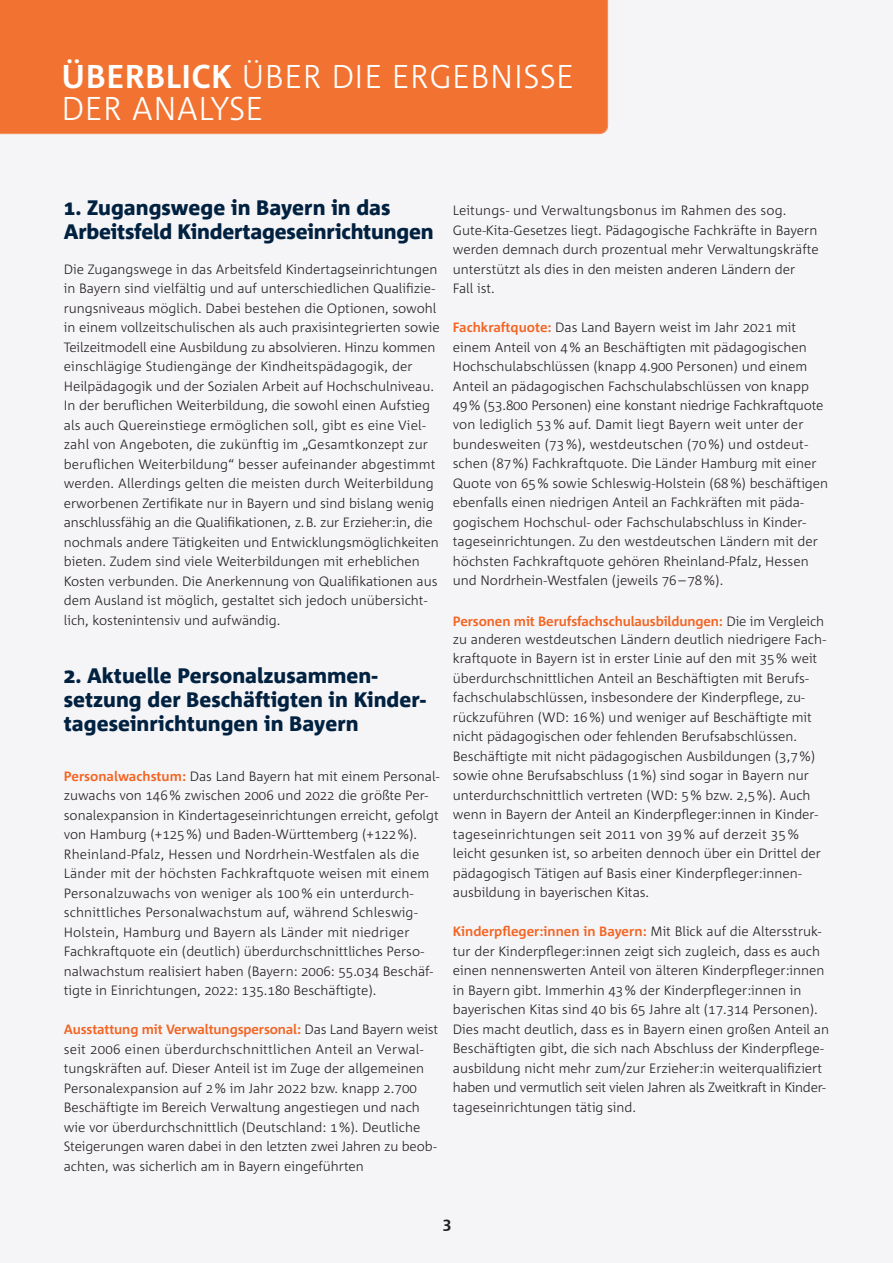
<style>
.page{position:relative;width:893px;height:1263px;background:#f5f4f7}
.page>*{position:absolute;margin:0;border:0;box-sizing:border-box;transform-origin:0 0}
.t1{font:300 33px/31.5px "Corpid";letter-spacing:.01em;color:#fff}
.t2{font:800 21px/24px "Corpid";color:#002140}
.t3{font:700 15.75px "Corpid";color:#231f20}
.t4{font:300 13.5px/19.5px "Corpid";color:#231f20}
.s1{font-weight:700}
.s2{font-weight:700;color:#f36421}
</style>
<div class="page">
<div style="left:0;top:0;width:608px;height:134px;background:#f27331"></div>
<h1 class="t1" style="left:62px;top:61px;width:514px"><span class="s1">ÜBERBLICK</span> ÜBER DIE ERGEBNISSE<br>DER ANALYSE</h1>
<h2 class="t2" style="left:64px;top:196px;width:371px">1. Zugangswege in Bayern in das<br>Arbeitsfeld Kindertageseinrichtungen</h2>
<p class="t4" style="left:64px;top:259px;width:378px">Die Zugangswege in das Arbeitsfeld Kindertagseinrichtungen in Bayern sind vielfältig und auf unterschiedlichen Qualifizie&shy;rungsniveaus möglich. Dabei bestehen die Optionen, sowohl in einem vollzeitschulischen als auch praxisintegrierten sowie Teilzeitmodell eine Ausbildung zu absolvieren. Hinzu kommen einschlägige Studiengänge der Kindheitspädagogik, der Heilpädagogik und der Sozialen Arbeit auf Hochschulniveau.<br>In der beruflichen Weiterbildung, die sowohl einen Aufstieg als auch Quereinstiege ermöglichen soll, gibt es eine Viel&shy;zahl von Angeboten, die zukünftig im „Gesamtkonzept zur beruflichen Weiterbildung“ besser aufeinander abgestimmt werden. Allerdings gelten die meisten durch Weiterbildung erworbenen Zertifikate nur in Bayern und sind bislang wenig anschlussfähig an die Qualifikationen, z. B. zur Erzieher:in, die nochmals andere Tätigkeiten und Entwicklungsmöglichkeiten bieten. Zudem sind viele Weiterbildungen mit erheblichen Kosten verbunden. Die Anerkennung von Qualifikationen aus dem Ausland ist möglich, gestaltet sich jedoch unübersicht&shy;lich, kostenintensiv und aufwändig.</p>
<h2 class="t2" style="left:64px;top:664px;width:364px">2. Aktuelle Personalzusammen&shy;setzung der Beschäftigten in Kinder&shy;tageseinrichtungen in Bayern</h2>
<p class="t4" style="left:64px;top:766px;width:377px"><span class="s2">Personalwachstum:</span> Das Land Bayern hat mit einem Personal&shy;zuwachs von 146 % zwischen 2006 und 2022 die größte Per&shy;sonalexpansion in Kindertageseinrichtungen erreicht, gefolgt von Hamburg (+125 %) und Baden-Württemberg (+122 %).<br>Rheinland-Pfalz, Hessen und Nordrhein-Westfalen als die Länder mit der höchsten Fachkraftquote weisen mit einem Personalzuwachs von weniger als 100 % ein unterdurch&shy;schnittliches Personalwachstum auf, während Schleswig-Holstein, Hamburg und Bayern als Länder mit niedriger Fachkraftquote ein (deutlich) überdurchschnittliches Perso&shy;nalwachstum realisiert haben (Bayern: 2006: 55.034 Beschäf&shy;tigte in Einrichtungen, 2022: 135.180 Beschäftigte).</p>
<p class="t4" style="left:64px;top:1020px;width:376px"><span class="s2">Ausstattung mit Verwaltungspersonal:</span> Das Land Bayern weist seit 2006 einen überdurchschnittlichen Anteil an Verwal&shy;tungskräften auf. Dieser Anteil ist im Zuge der allgemeinen Personalexpansion auf 2 % im Jahr 2022 bzw. knapp 2.700<br>Beschäftigte im Bereich Verwaltung angestiegen und nach wie vor überdurchschnittlich (Deutschland: 1 %). Deutliche Steigerungen waren dabei in den letzten zwei Jahren zu beob&shy;achten, was sicherlich am in Bayern eingeführten</p>
<p class="t4" style="left:453px;top:201px;width:367px">Leitungs- und Verwaltungsbonus im Rahmen des sog.<br>Gute-Kita-Gesetzes liegt. Pädagogische Fachkräfte in Bayern werden demnach durch prozentual mehr Verwaltungskräfte unterstützt als dies in den meisten anderen Ländern der Fall ist.</p>
<p class="t4" style="left:453px;top:318px;width:377px"><span class="s2">Fachkraftquote:</span> Das Land Bayern weist im Jahr 2021 mit einem Anteil von 4 % an Beschäftigten mit pädagogischen Hochschulabschlüssen (knapp 4.900 Personen) und einem Anteil an pädagogischen Fachschulabschlüssen von knapp<br>49 % (53.800 Personen) eine konstant niedrige Fachkraftquote von lediglich 53 % auf. Damit liegt Bayern weit unter der bundesweiten (73 %), westdeutschen (70 %) und ostdeut&shy;schen (87 %) Fachkraftquote. Die Länder Hamburg mit einer Quote von 65 % sowie Schleswig-Holstein (68 %) beschäftigen ebenfalls einen niedrigen Anteil an Fachkräften mit päda&shy;gogischem Hochschul- oder Fachschulabschluss in Kinder&shy;tageseinrichtungen. Zu den westdeutschen Ländern mit der höchsten Fachkraftquote gehören Rheinland-Pfalz, Hessen und Nordrhein-Westfalen (jeweils 76 – 78 %).</p>
<p class="t4" style="left:453px;top:612px;width:375px;line-height:18px"><span class="s2">Personen mit Berufsfachschulausbildungen:</span> Die im Vergleich zu anderen westdeutschen Ländern deutlich niedrigere Fach-</p>
<p class="t4" style="left:453px;top:649px;width:370px">kraftquote in Bayern ist in erster Linie auf den mit 35 % weit überdurchschnittlichen Anteil an Beschäftigten mit Berufs&shy;fachschulabschlüssen, insbesondere der Kinderpflege, zu&shy;rückzuführen (WD: 16 %) und weniger auf Beschäftigte mit nicht pädagogischen oder fehlenden Berufsabschlüssen.<br>Beschäftigte mit nicht pädagogischen Ausbildungen (3,7 %) sowie ohne Berufsabschluss (1 %) sind sogar in Bayern nur unterdurchschnittlich vertreten (WD: 5 % bzw. 2,5 %). Auch wenn in Bayern der Anteil an Kinderpfleger:innen in Kinder&shy;tageseinrichtungen seit 2011 von 39 % auf derzeit 35 % leicht gesunken ist, so arbeiten dennoch über ein Drittel der pädagogisch Tätigen auf Basis einer Kinderpfleger:innen&shy;ausbildung in bayerischen Kitas.</p>
<p class="t4" style="left:453px;top:922px;width:378px"><span class="s2">Kinderpfleger:innen in Bayern:</span> Mit Blick auf die Altersstruk&shy;tur der Kinderpfleger:innen zeigt sich zugleich, dass es auch einen nennenswerten Anteil von älteren Kinderpfleger:innen in Bayern gibt. Immerhin 43 % der Kinderpfleger:innen in bayerischen Kitas sind 40 bis 65 Jahre alt (17.314 Personen).<br>Dies macht deutlich, dass es in Bayern einen großen Anteil an Beschäftigten gibt, die sich nach Abschluss der Kinderpflege&shy;ausbildung nicht mehr zum/zur Erzieher:in weiterqualifiziert haben und vermutlich seit vielen Jahren als Zweitkraft in Kinder&shy;tageseinrichtungen tätig sind.</p>
<p class="t3" style="left:443px;top:1215px;width:10px">3</p>
</div>
